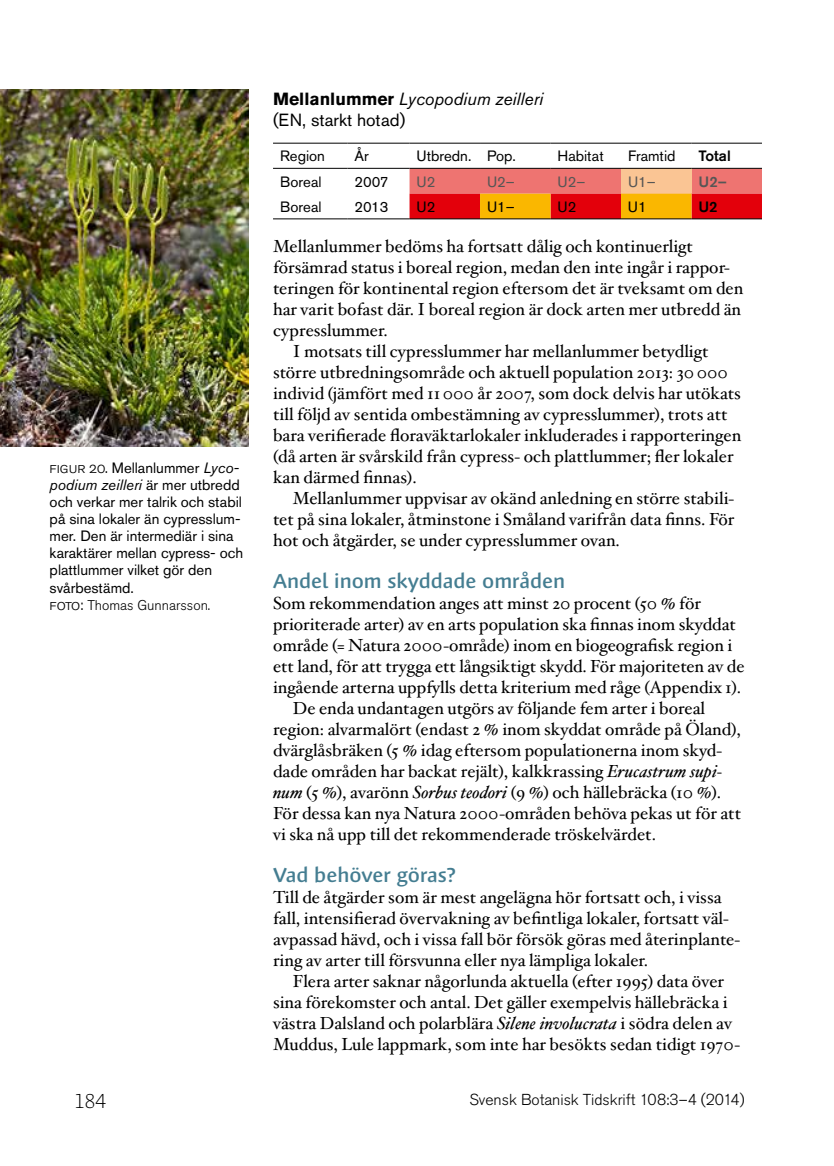
<style>
.page{position:relative;width:834px;height:1166px;background:#fff}
.page>*{position:absolute;margin:0;border:0;box-sizing:border-box;transform-origin:0 0}
.t1{font:600 21px "Massif Pro";color:#447d91}
.t2{font:300 21px "Massif Pro";color:#000}
.t3{font:17.5px/21px "Hoefler Txt";color:#000}
.t4{font:italic 17.5px/21px "Akzidenz Grotesk Std";color:#000}
.t5{font:300 15.75px "Akzidenz Grotesk Std";color:#000}
.t6{font:14.88px/17.2px "Akzidenz Grotesk Std";color:#000}
.t7{font:14.88px "Akzidenz Grotesk Std";color:#565655}
.t8{font:500 14.88px "Akzidenz Grotesk Std";color:#000}
.t9{font:500 14.88px "Akzidenz Grotesk Std";color:#565655}
.t10{font:300 14px "Akzidenz Grotesk Std";color:#000}
.s1{font-weight:300;font-size:15.75px}
.s2{font-style:italic}
.s3{font-size:15.75px}
.s4{font-weight:700;font-style:normal}
.s5{font-style:normal}
</style>
<div class="page">
<svg style="left:409px;top:169px;width:352px;height:50px;background:#eb6840"></svg>
<hr style="left:273px;top:143px;width:74px;height:1px;background:#000">
<hr style="left:347px;top:143px;width:62px;height:1px;background:#000">
<hr style="left:409px;top:143px;width:71px;height:1px;background:#000">
<hr style="left:480px;top:143px;width:70px;height:1px;background:#000">
<hr style="left:550px;top:143px;width:71px;height:1px;background:#000">
<hr style="left:621px;top:143px;width:70px;height:1px;background:#000">
<hr style="left:691px;top:143px;width:70px;height:1px;background:#000">
<hr style="left:273px;top:168px;width:74px;height:1px;background:#000">
<hr style="left:347px;top:168px;width:62px;height:1px;background:#000">
<hr style="left:409px;top:168px;width:71px;height:1px;background:#000">
<hr style="left:480px;top:168px;width:70px;height:1px;background:#000">
<hr style="left:550px;top:168px;width:71px;height:1px;background:#000">
<hr style="left:621px;top:168px;width:70px;height:1px;background:#000">
<hr style="left:691px;top:168px;width:70px;height:1px;background:#000">
<hr style="left:273px;top:219px;width:74px;height:1px;background:#000">
<hr style="left:347px;top:219px;width:62px;height:1px;background:#000">
<hr style="left:409px;top:219px;width:71px;height:1px;background:#000">
<hr style="left:480px;top:219px;width:70px;height:1px;background:#000">
<hr style="left:550px;top:219px;width:71px;height:1px;background:#000">
<hr style="left:621px;top:219px;width:70px;height:1px;background:#000">
<hr style="left:691px;top:219px;width:70px;height:1px;background:#000">
<img style="left:0;top:89px;width:248px;height:357px">
<p class="t6" style="left:50px;top:459px;width:195px"><span class="s1">figur 20.</span> Mellanlummer <span class="s2">Lyco&shy;podium zeilleri</span> är mer utbredd och verkar mer talrik och stabil på sina lokaler än cypresslum&shy;mer. Den är intermediär i sina karaktärer mellan cypress- och plattlummer vilket gör den svårbestämd.</p>
<p class="t10" style="left:50px;top:597px;width:162px"><span class="s3">foto:</span> Thomas Gunnarsson.</p>
<p class="t4" style="left:273px;top:88px;width:271px"><span class="s4">Mellanlummer</span> Lycopodium zeilleri <span class="s5">(EN, starkt hotad)</span></p>
<p class="t6" style="left:280px;top:147px;width:46px">Region</p>
<p class="t6" style="left:354px;top:147px;width:16px">År</p>
<p class="t6" style="left:416px;top:147px;width:101px">Utbredn. Pop.</p>
<p class="t6" style="left:557px;top:147px;width:48px">Habitat</p>
<p class="t6" style="left:628px;top:147px;width:49px">Framtid</p>
<p class="t8" style="left:698px;top:147px;width:34px">Total</p>
<p class="t6" style="left:280px;top:173px;width:43px">Boreal</p>
<p class="t6" style="left:354px;top:173px;width:36px">2007</p>
<p class="t7" style="left:416px;top:173px;width:20px">U2</p>
<p class="t7" style="left:487px;top:173px;width:29px">U2–</p>
<p class="t7" style="left:557px;top:173px;width:29px">U2–</p>
<p class="t7" style="left:628px;top:173px;width:29px">U1–</p>
<p class="t9" style="left:698px;top:172px;width:30px">U2–</p>
<p class="t6" style="left:280px;top:198px;width:43px">Boreal</p>
<p class="t6" style="left:354px;top:198px;width:35px">2013</p>
<p class="t6" style="left:416px;top:198px;width:20px">U2</p>
<p class="t6" style="left:487px;top:198px;width:29px">U1–</p>
<p class="t6" style="left:557px;top:198px;width:20px">U2</p>
<p class="t6" style="left:628px;top:198px;width:20px">U1</p>
<p class="t8" style="left:698px;top:198px;width:21px">U2</p>
<p class="t3" style="left:273px;top:235px;width:421px">Mellanlummer bedöms ha fortsatt dålig och kontinuerligt</p>
<p class="t3" style="left:273px;top:256px;width:458px">försämrad status i boreal region, medan den inte ingår i rappor-</p>
<p class="t3" style="left:273px;top:277px;width:471px">teringen för kontinental region eftersom det är tveksamt om den</p>
<p class="t3" style="left:273px;top:298px;width:469px">har varit bofast där. I boreal region är dock arten mer utbredd än</p>
<p class="t3" style="left:273px;top:319px;width:116px">cypresslummer.</p>
<p class="t3" style="left:293px;top:340px;width:417px">I motsats till cypresslummer har mellanlummer betydligt</p>
<p class="t3" style="left:273px;top:361px;width:456px">större utbredningsområde och aktuell population 2013: 30 000</p>
<p class="t3" style="left:273px;top:382px;width:469px">individ (jämfört med 11 000 år 2007, som dock delvis har utökats</p>
<p class="t3" style="left:273px;top:403px;width:456px">till följd av sentida ombestämning av cypresslummer), trots att</p>
<p class="t3" style="left:273px;top:424px;width:469px">bara verifierade floraväktarlokaler inkluderades i rapporteringen</p>
<p class="t3" style="left:273px;top:445px;width:462px">(då arten är svårskild från cypress- och plattlummer; fler lokaler</p>
<p class="t3" style="left:273px;top:466px;width:145px">kan därmed finnas).</p>
<p class="t3" style="left:293px;top:487px;width:443px">Mellanlummer uppvisar av okänd anledning en större stabili-</p>
<p class="t3" style="left:273px;top:508px;width:463px">tet på sina lokaler, åtminstone i Småland varifrån data finns. För</p>
<p class="t3" style="left:273px;top:529px;width:348px">hot och åtgärder, se under cypresslummer ovan.</p>
<p class="t1" style="left:273px;top:567px;width:293px">Andel inom skyddade områden</p>
<p class="t3" style="left:273px;top:592px;width:429px">Som rekommendation anges att minst 20 procent (50 % för</p>
<p class="t3" style="left:273px;top:613px;width:464px">prioriterade arter) av en arts population ska finnas inom skyddat</p>
<p class="t3" style="left:273px;top:634px;width:460px">område (= Natura 2000-område) inom en biogeografisk region i</p>
<p class="t3" style="left:273px;top:655px;width:473px">ett land, för att trygga ett långsiktigt skydd. För majoriteten av de</p>
<p class="t3" style="left:273px;top:676px;width:469px">ingående arterna uppfylls detta kriterium med råge (Appendix 1).</p>
<p class="t3" style="left:293px;top:697px;width:413px">De enda undantagen utgörs av följande fem arter i boreal</p>
<p class="t3" style="left:273px;top:718px;width:469px">region: alvarmalört (endast 2 % inom skyddat område på Öland),</p>
<p class="t3" style="left:273px;top:739px;width:450px">dvärglåsbräken (5 % idag eftersom populationerna inom skyd-</p>
<p class="t3" style="left:273px;top:760px;width:450px">dade områden har backat rejält), kalkkrassing <span class="s2">Erucastrum supi-</span></p>
<p class="t3" style="left:273px;top:781px;width:449px"><span class="s2">num</span> (5 %), avarönn <span class="s2">Sorbus teodori</span> (9 %) och hällebräcka (10 %).</p>
<p class="t3" style="left:273px;top:802px;width:469px">För dessa kan nya Natura 2000-områden behöva pekas ut för att</p>
<p class="t3" style="left:273px;top:823px;width:384px">vi ska nå upp till det rekommenderade tröskelvärdet.</p>
<p class="t1" style="left:273px;top:861px;width:184px">Vad behöver göras?</p>
<p class="t3" style="left:273px;top:886px;width:468px">Till de åtgärder som är mest angelägna hör fortsatt och, i vissa fall, intensifierad övervakning av befintliga lokaler, fortsatt väl&shy;avpassad hävd, och i vissa fall bör försök göras med återinplante&shy;ring av arter till försvunna eller nya lämpliga lokaler.</p>
<p class="t3" style="left:273px;top:970px;width:468px;text-indent:20px">Flera arter saknar någorlunda aktuella (efter 1995) data över sina förekomster och antal. Det gäller exempelvis hällebräcka i västra Dalsland och polarblära <span class="s2">Silene involucrata</span> i södra delen av Muddus, Lule lappmark, som inte har besökts sedan tidigt 1970-</p>
<p class="t2" style="left:74px;top:1087px;width:33px">184</p>
<p class="t5" style="left:469px;top:1090px;width:277px">Svensk Botanisk Tidskrift 108:3–4 (2014)</p>
</div>
